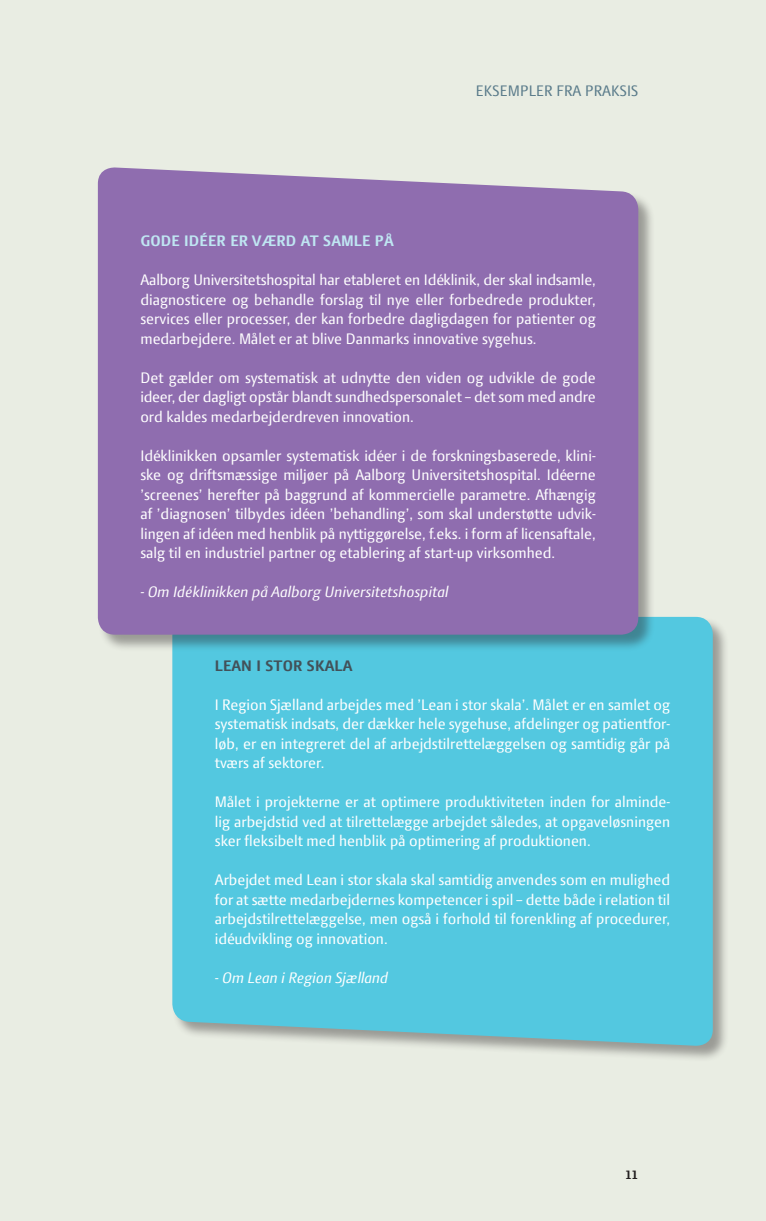
<style>
.page{position:relative;width:766px;height:1221px;background:#fff}
.page>*{position:absolute;margin:0;border:0;box-sizing:border-box;transform-origin:0 0}
.t1{font:16.5px/19.5px "Press Sans";color:#fff;text-align:justify}
.t2{font:italic 16.5px "Press Sans";color:#fff}
.t3{font:700 16.5px "Press Sans";letter-spacing:.01em;color:#bfe6f2}
.t4{font:16.5px "Press Sans";color:#5b7c8b}
.t5{font:700 16.5px "Press Sans";letter-spacing:.01em;color:#425159}
.t6{font:700 13.5px "Press Sans";color:#231f20}
</style>
<div class="page">
<div style="left:0;top:0;width:765px;height:1220px;background:#e9ede3"></div>
<div style="left:172px;top:617px;width:557px;height:445px;background:#231f20;opacity:.4"></div>
<div style="left:172px;top:617px;width:540px;height:429px;background:#53c8e0"></div>
<div style="left:98px;top:167px;width:557px;height:484px;background:#231f20;opacity:.4"></div>
<div style="left:98px;top:167px;width:540px;height:467px;background:#8f6daf"></div>
<p class="t4" style="left:476px;top:83px;width:9px">EKSE</p>
<p class="t4" style="left:507px;top:83px;width:22px">MPLER</p>
<p class="t4" style="left:556px;top:83px;width:9px">FRA</p>
<p class="t4" style="left:585px;top:83px;width:9px">PRAKSIS</p>
<p class="t3" style="left:140px;top:233px;width:255px">GODE IDÉER ER VÆRD AT SAMLE PÅ</p>
<p class="t1" style="left:140px;top:272px;width:457px">Aalborg U niversitetshospital har etableret en Idéklinik, der skal indsamle, diagnosticere og behandle forslag til nye eller forbedrede produkter, services eller processer, der kan forbedre dagligdagen for patienter og medarbejdere. Målet er at blive Danmarks innovative sygehus.</p>
<p class="t1" style="left:140px;top:369px;width:456px">Det gælder om systematisk at udnytte den viden og udvikle de gode ideer, der dagligt opstår blandt sundhedspersonalet – det som med andre ord kaldes medarbejderdreven innovation.</p>
<p class="t1" style="left:140px;top:447px;width:457px">Idéklinikken opsamler systematisk idéer i de forskningsbaserede, klini&shy;ske og driftsmæssige miljøer på Aalborg U niversitetshospital. I déerne ’screenes’ herefter på baggrund af kommercielle parametre. Afhængig af ’diagnosen’ tilbydes idéen ’behandling’, som skal understøtte udvik&shy;lingen af idéen med henblik på nyttiggørelse, f.eks. i form af licensaftale, salg til en industriel partner og etablering af start-up virksomhed.</p>
<p class="t2" style="left:140px;top:584px;width:309px">- Om Idéklinikken på Aalborg Universitetshospital</p>
<p class="t5" style="left:215px;top:657px;width:139px">LEAN I STOR SKALA</p>
<p class="t1" style="left:215px;top:696px;width:457px">I Region Sjælland arbejdes med ’Lean i stor skala’. Målet er en samlet og systematisk indsats, der dækker hele sygehuse, afdelinger og patientfor&shy;løb, er en integreret del af arbejdstilrettelæggelsen og samtidig går på tværs af sektorer.</p>
<p class="t1" style="left:215px;top:794px;width:457px">Målet i projekterne er at optimere produktiviteten inden for alminde&shy;lig arbejdstid ved at tilrettelægge arbejdet således, at opgaveløsningen sker fleksibelt med henblik på optimering af produktionen.</p>
<p class="t1" style="left:215px;top:872px;width:457px">Arbejdet med Lean i stor skala skal samtidig anvendes som en mulighed for at sætte medarbejdernes kompetencer i spil – dette både i relation til arbejdstilrettelæggelse, men også i forhold til forenkling af procedurer, idéudvikling og innovation.</p>
<p class="t2" style="left:215px;top:969px;width:175px">- Om Lean i Region Sjælland</p>
<p class="t6" style="left:625px;top:1168px;width:14px">11</p>
</div>
